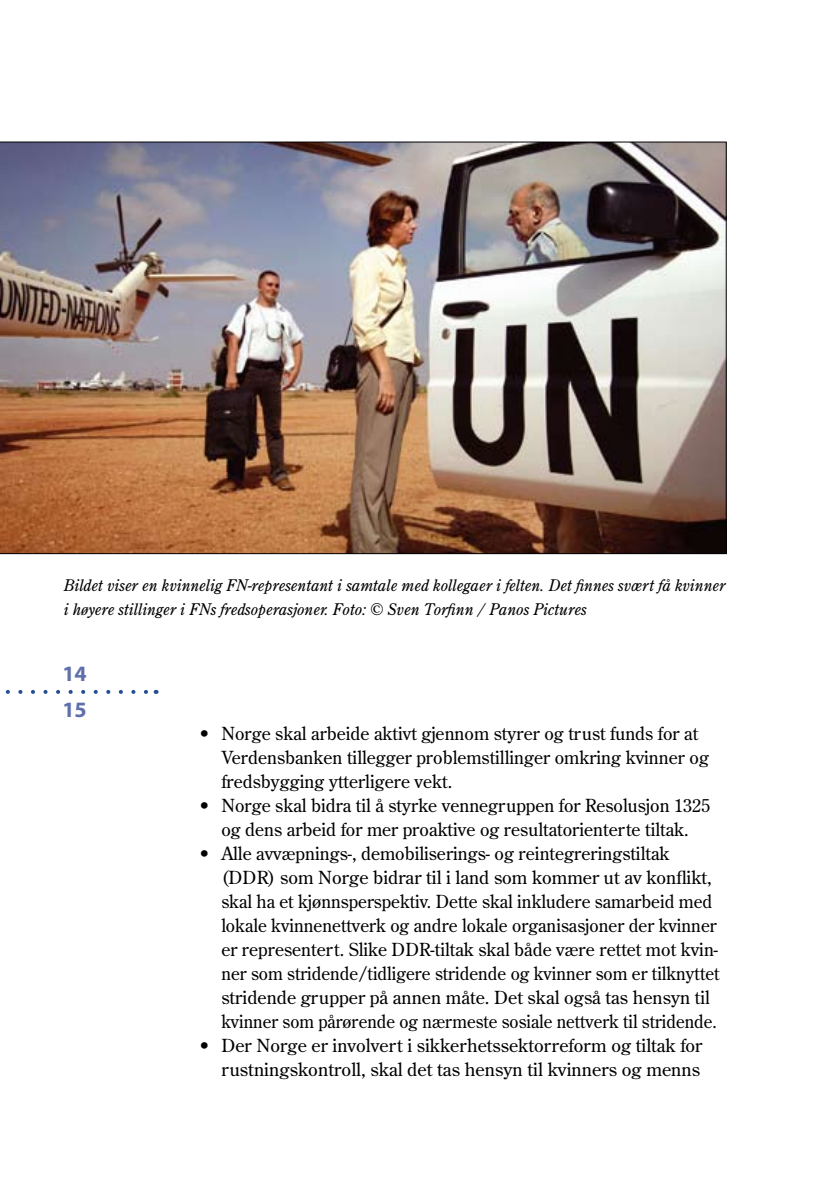
<style>
.page{position:relative;width:840px;height:1191px;background:#fff}
.page>*{position:absolute;margin:0;border:0;box-sizing:border-box;transform-origin:0 0}
.t1{font:700 22px/36px "Myriad";color:#5e70ab}
.t2{font:18px/24px "Century Old Style";color:#000}
.t3{font:italic 16px/24px "Century Old Style";color:#000}
</style>
<div class="page">
<img style="left:0;top:142px;width:726px;height:412px">
<svg style="left:5px;top:690px;width:143px;height:4px"></svg>
<p class="t3" style="left:64px;top:573px;width:662px">Bildet viser en kvinnelig FN-representant i samtale med kollegaer i felten. Det finnes svært få kvinner i høyere stillinger i FNs fredsoperasjoner. Foto: © Sven Torfinn / Panos Pictures</p>
<p class="t1" style="left:62px;top:656px;width:26px">14<br>15</p>
<p class="t2" style="left:198px;top:721px;width:13px">•</p>
<p class="t2" style="left:198px;top:793px;width:13px">•</p>
<p class="t2" style="left:198px;top:841px;width:13px">•</p>
<p class="t2" style="left:198px;top:1033px;width:13px">•</p>
<p class="t2" style="left:221px;top:721px;width:499px">Norge skal arbeide aktivt gjennom styrer og trust funds for at Verdensbanken tillegger problemstillinger omkring kvinner og fredsbygging ytterligere vekt.<br>Norge skal bidra til å styrke vennegruppen for Resolusjon 1325 og dens arbeid for mer proaktive og resultatorienterte tiltak.<br>Alle avvæpnings-, demobiliserings- og reintegreringstiltak (DDR) som Norge bidrar til i land som kommer ut av konflikt, skal ha et kjønnsperspektiv. Dette skal inkludere samarbeid med lokale kvinnenettverk og andre lokale organisasjoner der kvinner er representert. Slike DDR-tiltak skal både være rettet mot kvin&shy;ner som stridende/tidligere stridende og kvinner som er tilknyttet stridende grupper på annen måte. Det skal også tas hensyn til kvinner som pårørende og nærmeste sosiale nettverk til stridende.<br>Der Norge er involvert i sikkerhetssektorreform og tiltak for rustningskontroll, skal det tas hensyn til kvinners og menns</p>
</div>
